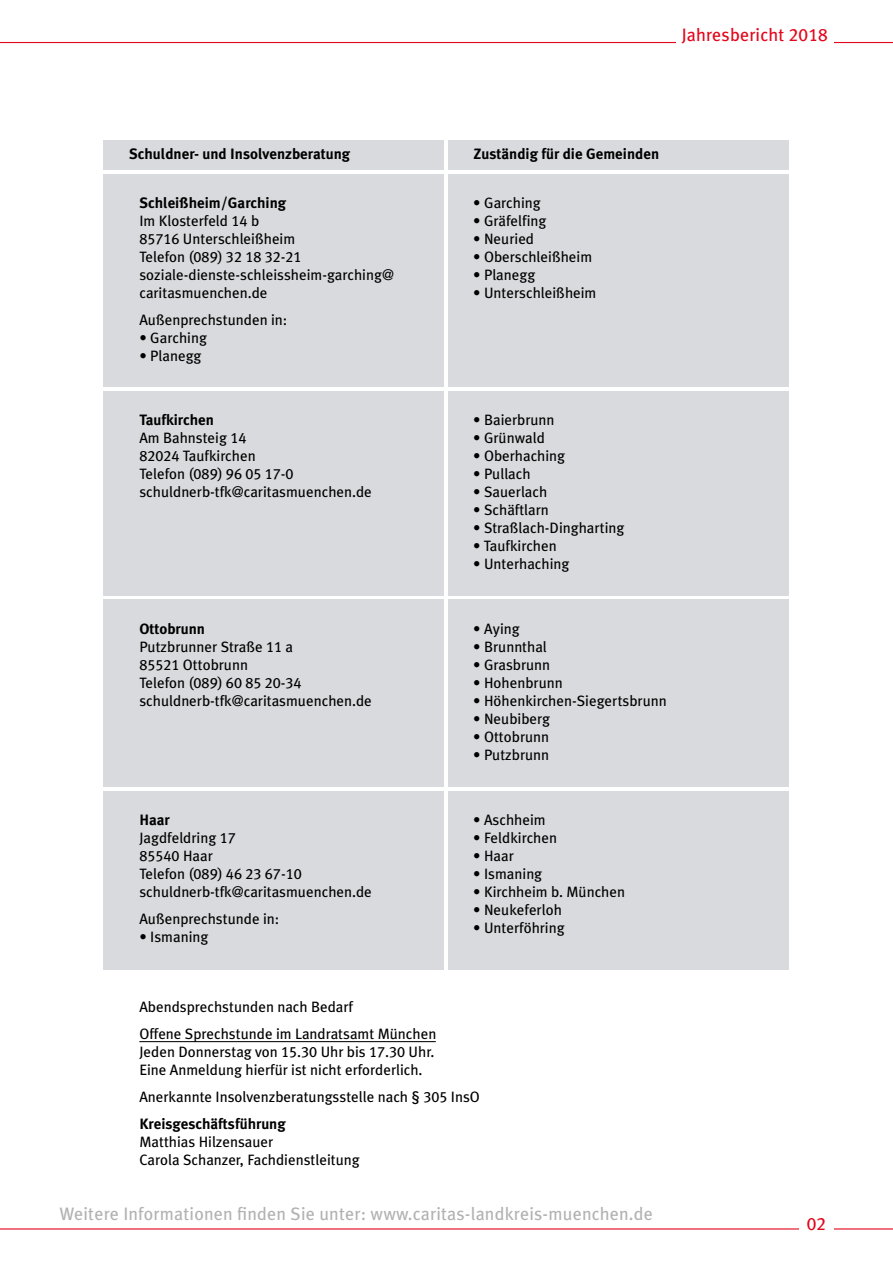
<style>
.page{position:relative;width:893px;height:1263px;background:#fff}
.page>*{position:absolute;margin:0;border:0;box-sizing:border-box;transform-origin:0 0}
.t1{font:18px "Meta Plus";letter-spacing:.01em;color:#b3b2b2}
.t2{font:18px "Meta Plus";letter-spacing:.01em;color:#e3051b}
.t3{font:18px "Meta Plus Book Caps";color:#e3051b}
.t4{font:15px/18px "Meta Plus";color:#000}
.t5{font:15px/18px "Meta Plus Book Caps";color:#000}
.t6{font:700 15px "Meta Plus";color:#000}
.s1{font-family:"Meta Plus Book Caps"}
.s2{font-weight:700}
.s3{font-family:"Meta Plus"}
</style>
<div class="page">
<hr style="left:0;top:42px;width:893px;height:1px;background:#e3051b">
<hr style="left:0;top:1228px;width:893px;height:1px;background:#e3051b">
<div style="left:676px;top:27px;width:157px;height:19px;background:#fff"></div>
<div style="left:799px;top:1216px;width:34px;height:19px;background:#fff"></div>
<div style="left:104px;top:174px;width:340px;height:213px;background:#d9dadd"></div>
<div style="left:104px;top:391px;width:340px;height:204px;background:#d9dadd"></div>
<div style="left:448px;top:174px;width:340px;height:213px;background:#d9dadd"></div>
<div style="left:448px;top:391px;width:340px;height:204px;background:#d9dadd"></div>
<div style="left:104px;top:600px;width:340px;height:187px;background:#d9dadd"></div>
<div style="left:448px;top:600px;width:340px;height:187px;background:#d9dadd"></div>
<div style="left:104px;top:791px;width:340px;height:179px;background:#d9dadd"></div>
<div style="left:448px;top:791px;width:340px;height:179px;background:#d9dadd"></div>
<div style="left:104px;top:140px;width:340px;height:30px;background:#d9dadd"></div>
<div style="left:448px;top:140px;width:340px;height:30px;background:#d9dadd"></div>
<hr style="left:139px;top:1041px;width:297px;height:1px;background:#000">
<p class="t2" style="left:682px;top:24px;width:148px">Jahresbericht <span class="s1">2018</span></p>
<p class="t6" style="left:129px;top:145px;width:223px">Schuldner- und Insolvenzberatung</p>
<p class="t6" style="left:473px;top:145px;width:187px">Zuständig für die Gemeinden</p>
<p class="t4" style="left:139px;top:194px;width:157px"><span class="s2">Schleißheim/Garching<br></span>Im Klosterfeld <span class="s1">14</span> b<br><span class="s1">85716</span> Unterschleißheim</p>
<p class="t5" style="left:139px;top:248px;width:164px"><span class="s3">Telefon</span> (089) 32 18 32-21</p>
<p class="t4" style="left:139px;top:266px;width:256px">soziale-dienste-schleissheim-garching@ caritasmuenchen.de</p>
<p class="t4" style="left:139px;top:311px;width:149px">Außenprechstunden in:</p>
<p class="t4" style="left:139px;top:329px;width:69px">• Garching</p>
<p class="t4" style="left:139px;top:347px;width:64px">• Planegg</p>
<p class="t4" style="left:139px;top:411px;width:118px"><span class="s2">Taufkirchen<br></span>Am Bahnsteig <span class="s1">14<br>82024</span> Taufkirchen</p>
<p class="t5" style="left:139px;top:465px;width:156px"><span class="s3">Telefon</span> (089) 96 05 17-0</p>
<p class="t4" style="left:139px;top:483px;width:234px">schuldnerb-tfk@caritasmuenchen.de</p>
<p class="t4" style="left:139px;top:619px;width:155px"><span class="s2">Ottobrunn<br></span>Putzbrunner Straße <span class="s1">11</span> a<br><span class="s1">85521</span> Ottobrunn</p>
<p class="t5" style="left:139px;top:673px;width:164px"><span class="s3">Telefon</span> (089) 60 85 20-34</p>
<p class="t4" style="left:139px;top:691px;width:234px">schuldnerb-tfk@caritasmuenchen.de</p>
<p class="t4" style="left:139px;top:811px;width:98px"><span class="s2">Haar<br></span>Jagdfeldring <span class="s1">17</span></p>
<p class="t5" style="left:139px;top:847px;width:164px">85540 <span class="s3">Haar<br>Telefon</span> (089) 46 23 67-10</p>
<p class="t4" style="left:139px;top:878px;width:234px;line-height:27px">schuldnerb-tfk@caritasmuenchen.de<br>Außenprechstunde in:</p>
<p class="t4" style="left:139px;top:928px;width:71px">• Ismaning</p>
<p class="t4" style="left:473px;top:194px;width:69px">• Garching</p>
<p class="t4" style="left:473px;top:212px;width:75px">• Gräfelfing</p>
<p class="t4" style="left:473px;top:230px;width:62px">• Neuried</p>
<p class="t4" style="left:473px;top:248px;width:120px">• Oberschleißheim</p>
<p class="t4" style="left:473px;top:266px;width:64px">• Planegg</p>
<p class="t4" style="left:473px;top:284px;width:125px">• Unterschleißheim</p>
<p class="t4" style="left:473px;top:411px;width:83px">• Baierbrunn</p>
<p class="t4" style="left:473px;top:429px;width:73px">• Grünwald</p>
<p class="t4" style="left:473px;top:447px;width:94px">• Oberhaching</p>
<p class="t4" style="left:473px;top:465px;width:59px">• Pullach</p>
<p class="t4" style="left:473px;top:483px;width:76px">• Sauerlach</p>
<p class="t4" style="left:473px;top:501px;width:77px">• Schäftlarn</p>
<p class="t4" style="left:473px;top:519px;width:153px">• Straßlach-Dingharting</p>
<p class="t4" style="left:473px;top:537px;width:85px">• Taufkirchen</p>
<p class="t4" style="left:473px;top:555px;width:98px">• Unterhaching</p>
<p class="t4" style="left:473px;top:619px;width:48px">• Aying</p>
<p class="t4" style="left:473px;top:637px;width:75px">• Brunnthal</p>
<p class="t4" style="left:473px;top:655px;width:79px">• Grasbrunn</p>
<p class="t4" style="left:473px;top:673px;width:91px">• Hohenbrunn</p>
<p class="t4" style="left:473px;top:691px;width:195px">• Höhenkirchen-Siegertsbrunn</p>
<p class="t4" style="left:473px;top:709px;width:78px">• Neubiberg</p>
<p class="t4" style="left:473px;top:727px;width:78px">• Ottobrunn</p>
<p class="t4" style="left:473px;top:745px;width:78px">• Putzbrunn</p>
<p class="t4" style="left:473px;top:811px;width:74px">• Aschheim</p>
<p class="t4" style="left:473px;top:829px;width:85px">• Feldkirchen</p>
<p class="t4" style="left:473px;top:847px;width:42px">• Haar</p>
<p class="t4" style="left:473px;top:865px;width:71px">• Ismaning</p>
<p class="t4" style="left:473px;top:883px;width:153px">• Kirchheim b. München</p>
<p class="t4" style="left:473px;top:901px;width:90px">• Neukeferloh</p>
<p class="t4" style="left:473px;top:919px;width:93px">• Unterföhring</p>
<p class="t4" style="left:139px;top:993px;width:298px;line-height:27px">Abendsprechstunden nach Bedarf<br>Offene Sprechstunde im Landratsamt München</p>
<p class="t4" style="left:139px;top:1043px;width:296px">Jeden Donnerstag von <span class="s1">15.30</span> Uhr bis <span class="s1">17.30</span> Uhr.<br>Eine Anmeldung hierfür ist nicht erforderlich.</p>
<p class="t4" style="left:139px;top:1083px;width:342px;line-height:27px">Anerkannte Insolvenzberatungsstelle nach § <span class="s1">305</span> InsO<br><span class="s2">Kreisgeschäftsführung</span></p>
<p class="t4" style="left:139px;top:1133px;width:222px">Matthias Hilzensauer<br>Carola Schanzer, Fachdienstleitung</p>
<p class="t1" style="left:60px;top:1203px;width:595px">Weitere Informationen finden Sie unter: www.caritas-landkreis-muenchen.de</p>
<p class="t3" style="left:807px;top:1214px;width:21px">02</p>
</div>
